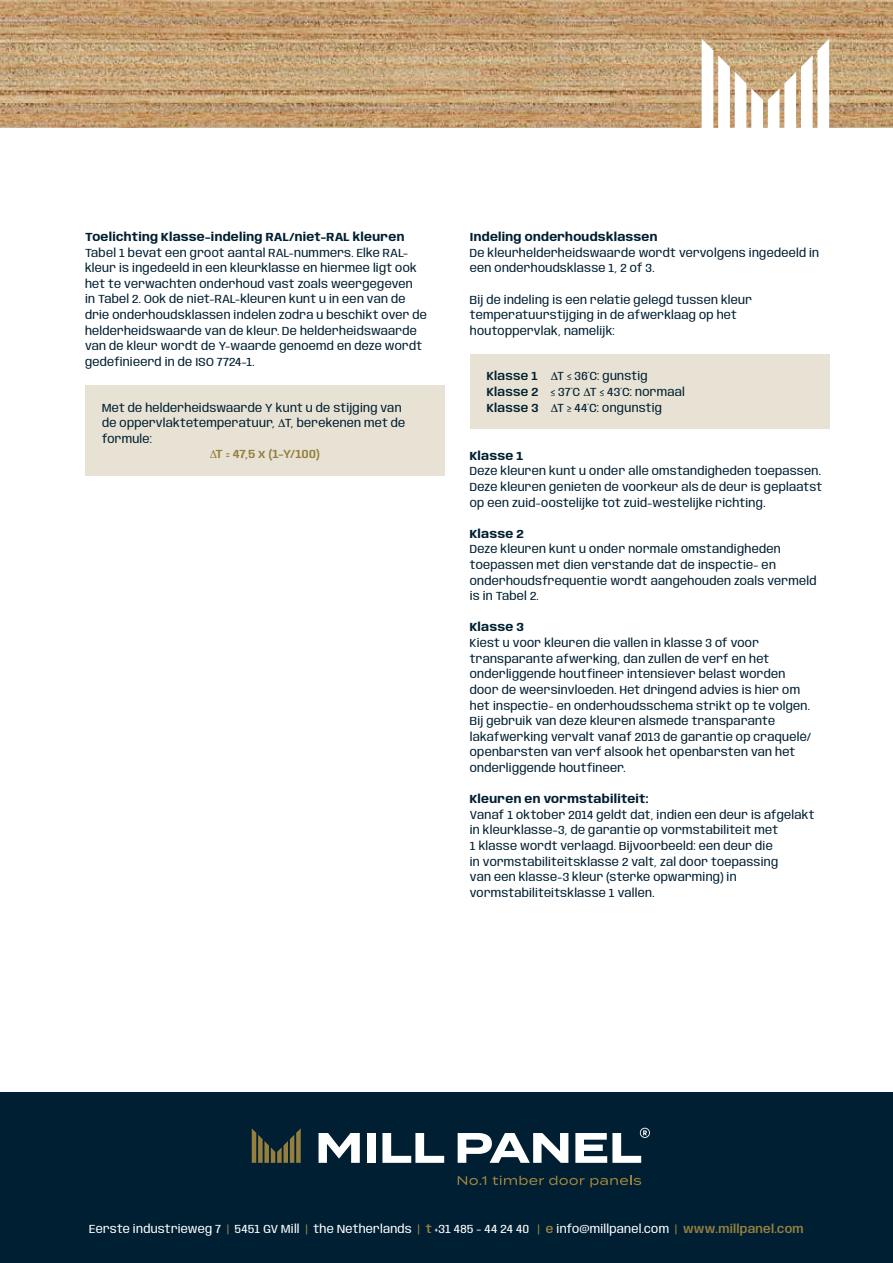
<style>
.page{position:relative;width:893px;height:1263px;background:#fff}
.page>*{position:absolute;margin:0;border:0;box-sizing:border-box;transform-origin:0 0}
.t1{font:12px/15.6px "Anybody";letter-spacing:.015em;color:#001f32}
.t2{font:700 12px "Anybody";letter-spacing:.015em;color:#001f32}
.t3{font:12px "Anybody";letter-spacing:.015em;color:#fff}
.t4{font:600 12px "Anybody";color:#957f3f}
.s1{font-weight:600}
.s2{color:#957f3f}
.s3{font-weight:600;color:#957f3f}
</style>
<div class="page">
<img style="left:0;top:0;width:893px;height:128px">
<div style="left:0;top:1093px;width:893px;height:170px;background:#001f32"></div>
<div style="left:85px;top:385px;width:359px;height:90px;background:#e8e2d4"></div>
<div style="left:470px;top:354px;width:359px;height:75px;background:#e8e2d4"></div>
<svg style="left:702px;top:39px;width:128px;height:89px"></svg>
<svg style="left:319px;top:1133px;width:41px;height:30px"></svg>
<div style="left:367px;top:1133px;width:8px;height:30px;background:#fff"></div>
<svg style="left:382px;top:1133px;width:62px;height:30px"></svg>
<svg style="left:458px;top:1133px;width:110px;height:30px"></svg>
<svg style="left:575px;top:1128px;width:75px;height:35px"></svg>
<svg style="left:252px;top:1128px;width:49px;height:35px"></svg>
<svg style="left:458px;top:1176px;width:28px;height:9px"></svg>
<svg style="left:492px;top:1175px;width:149px;height:12px"></svg>
<p class="t2" style="left:85px;top:229px;width:321px">Toelichting Klasse-indeling RAL/niet-RAL kleuren</p>
<p class="t1" style="left:85px;top:245px;width:344px">Tabel 1 bevat een groot aantal RAL-nummers. Elke RAL&shy;kleur is ingedeeld in een kleurklasse en hiermee ligt ook het te verwachten onderhoud vast zoals weergegeven<br>in Tabel 2. Ook de niet-RAL-kleuren kunt u in een van de drie onderhoudsklassen indelen zodra u beschikt over de helderheidswaarde van de kleur. De helderheidswaarde van de kleur wordt de Y-waarde genoemd en deze wordt gedefinieerd in de ISO 7724-1.</p>
<p class="t1" style="left:102px;top:400px;width:301px">Met de helderheidswaarde Y kunt u de stijging van</p>
<p class="t1" style="left:102px;top:415px;width:305px">de oppervlaktetemperatuur, ∆T, berekenen met de</p>
<p class="t1" style="left:102px;top:431px;width:51px">formule:</p>
<p class="t4" style="left:210px;top:447px;width:112px">∆T = 47,5 x (1-Y/100)</p>
<p class="t2" style="left:470px;top:229px;width:189px">Indeling onderhoudsklassen</p>
<p class="t1" style="left:470px;top:245px;width:351px">De kleurhelderheidswaarde wordt vervolgens ingedeeld in een onderhoudsklasse 1, 2 of 3.</p>
<p class="t1" style="left:470px;top:291px;width:284px">Bij de indeling is een relatie gelegd tussen kleur temperatuurstijging in de afwerklaag op het houtoppervlak, namelijk:</p>
<p class="t1" style="left:487px;top:368px;width:199px"><span class="s1">Klasse 1</span> ∆T ≤ 36°C: gunstig<br><span class="s1">Klasse 2</span> ≤ 37°C ∆T ≤ 43°C: normaal<br><span class="s1">Klasse 3</span> ∆T ≥ 44°C: ongunstig</p>
<p class="t2" style="left:470px;top:448px;width:55px">Klasse 1</p>
<p class="t1" style="left:470px;top:463px;width:354px">Deze kleuren kunt u onder alle omstandigheden toepassen.<br>Deze kleuren genieten de voorkeur als de deur is geplaatst op een zuid-oostelijke tot zuid-westelijke richting.</p>
<p class="t2" style="left:470px;top:526px;width:55px">Klasse 2</p>
<p class="t1" style="left:470px;top:541px;width:348px">Deze kleuren kunt u onder normale omstandigheden toepassen met dien verstande dat de inspectie- en onderhoudsfrequentie wordt aangehouden zoals vermeld is in Tabel 2.</p>
<p class="t2" style="left:470px;top:620px;width:56px">Klasse 3</p>
<p class="t1" style="left:470px;top:635px;width:343px">Kiest u voor kleuren die vallen in klasse 3 of voor transparante afwerking, dan zullen de verf en het onderliggende houtfineer intensiever belast worden door de weersinvloeden. Het dringend advies is hier om het inspectie- en onderhoudsschema strikt op te volgen.<br>Bij gebruik van deze kleuren alsmede transparante lakafwerking vervalt vanaf 2013 de garantie op craquelé/ openbarsten van verf alsook het openbarsten van het onderliggende houtfineer.</p>
<p class="t2" style="left:470px;top:791px;width:180px">Kleuren en vormstabiliteit:</p>
<p class="t1" style="left:470px;top:807px;width:346px">Vanaf 1 oktober 2014 geldt dat, indien een deur is afgelakt in kleurklasse-3, de garantie op vormstabiliteit met<br>1 klasse wordt verlaagd. Bijvoorbeeld: een deur die<br>in vormstabiliteitsklasse 2 valt, zal door toepassing<br>van een klasse-3 kleur (sterke opwarming) in vormstabiliteitsklasse 1 vallen.</p>
<p class="t3" style="left:89px;top:1222px;width:716px">Eerste industrieweg 7 <span class="s2">|</span> 5451 GV Mill <span class="s2">|</span> the Netherlands <span class="s2">|</span> <span class="s3">t</span> +31 485 - 44 24 40 <span class="s2">|</span> <span class="s3">e</span> info@millpanel.com <span class="s2">|</span> <span class="s3">www.millpanel.com</span></p>
</div>
